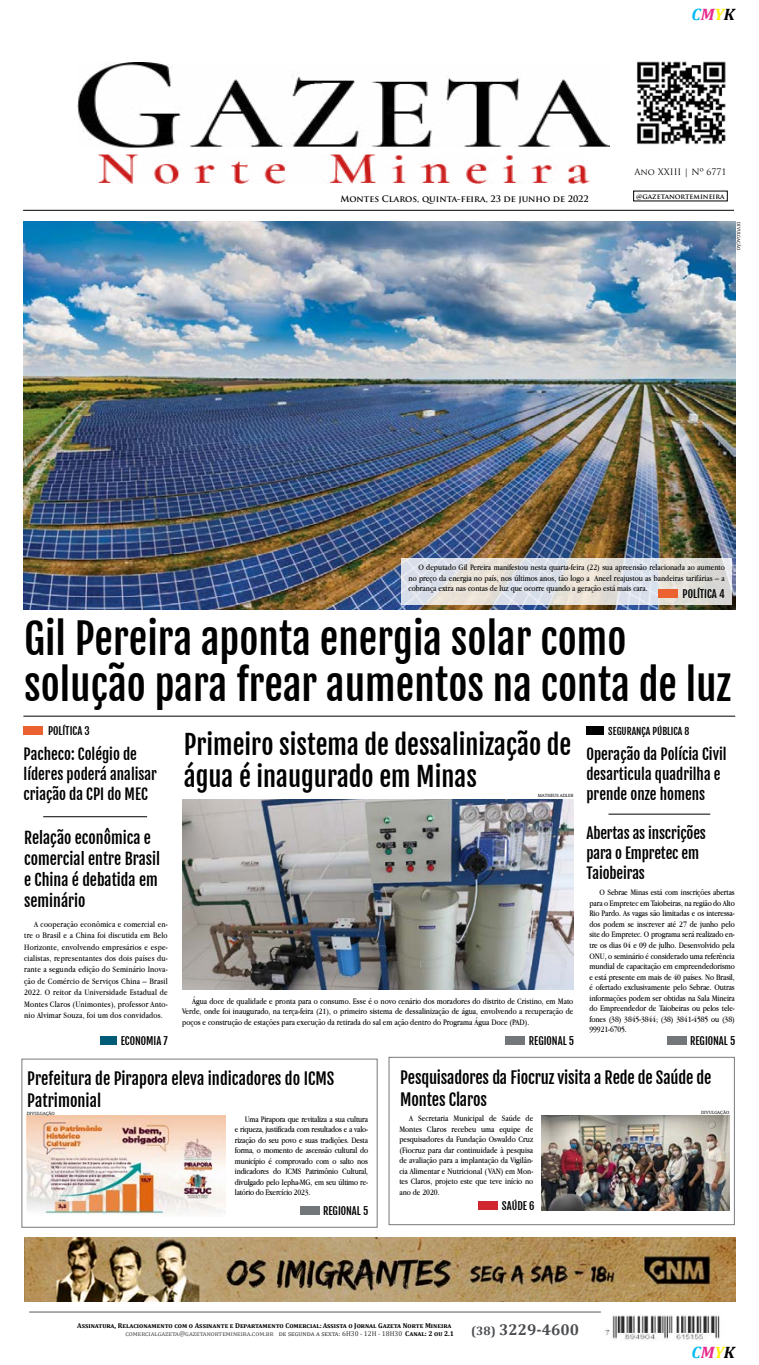
<style>
.page{position:relative;width:759px;height:1365px;background:#fff}
.page>*{position:absolute;margin:0;border:0;box-sizing:border-box;transform-origin:0 0}
.t1{font:41.12px/46.4px "Fjalla One";color:#000}
.t2{font:26.25px "Fjalla One";color:#000}
.t3{font:italic 700 16.62px "Cambria";color:#00b9f3}
.t4{font:16.19px/21.9px "Fjalla One";color:#000}
.t5{font:15.75px/21px "Fjalla One";color:#000}
.t6{font:700 15.75px "Cambria";color:#4b4d50}
.t7{font:14.88px/20.1px "Fjalla One";color:#000}
.t8{font:700 12.25px "Cambria";color:#4b4d50}
.t9{font:10.5px "Fjalla One";color:#000}
.t10{font:9.62px "Fjalla One";color:#000}
.t11{font:8.75px/10.5px "Apple Garamond";color:#000;text-align:right}
.t12{font:8.75px "Apple Garamond";letter-spacing:.02em;color:#000}
.t13{font:8.75px/10.5px "Apple Garamond";letter-spacing:-.02em;color:#000;text-align:right}
.t14{font:700 8.75px "Trajan Pro";color:#000}
.t15{font:8.75px "Trajan Pro";color:#000}
.t16{font:700 7px "Cambria";color:#000}
.t17{font:7px "Cambria";color:#333}
.t18{font:7px "Cambria";letter-spacing:.055em;color:#4b4d50}
.t19{font:700 7px "Trajan Pro";color:#000}
.t20{font:4.38px "Andada";color:#000}
.s1{color:#e82a8c}
.s2{color:#fff00c}
.s3{color:#000}
.s4{font-weight:700;color:#000}
</style>
<div class="page">
<hr style="left:29px;top:1311px;width:572px;height:1px;background:#58595b">
<img style="left:78px;top:63px;width:532px;height:121px">
<img style="left:637px;top:61px;width:89px;height:84px">
<div style="left:586px;top:726px;width:18px;height:9px;background:#000"></div>
<div style="left:101px;top:1035px;width:16px;height:9px;background:#005c76"></div>
<hr style="left:23px;top:210px;width:711px;height:1px;background:#000">
<img style="left:605px;top:1315px;width:115px;height:25px">
<div style="left:21px;top:1058px;width:357px;height:169px;border:1px solid #78797d"></div>
<hr style="left:23px;top:716px;width:712px;height:1px;background:#000">
<hr style="left:43px;top:816px;width:104px;height:1px;background:#000">
<hr style="left:609px;top:814px;width:101px;height:1px;background:#000">
<img style="left:24px;top:1237px;width:711px;height:64px">
<img style="left:24px;top:222px;width:711px;height:387px">
<div style="left:506px;top:1035px;width:19px;height:9px;background:#747779"></div>
<div style="left:667px;top:1035px;width:19px;height:9px;background:#747779"></div>
<div style="left:300px;top:1205px;width:19px;height:9px;background:#747779"></div>
<div style="left:24px;top:726px;width:19px;height:9px;background:#eb6130"></div>
<div style="left:389px;top:1056px;width:346px;height:168px;border:1px solid #78797d"></div>
<img style="left:541px;top:1115px;width:189px;height:95px">
<div style="left:478px;top:1201px;width:19px;height:9px;background:#d12530"></div>
<img style="left:27px;top:1115px;width:199px;height:100px">
<img style="left:182px;top:799px;width:391px;height:189px">
<svg style="left:401px;top:557px;width:331px;height:47px"></svg>
<div style="left:658px;top:589px;width:20px;height:9px;background:#eb6130"></div>
<h3 class="t3" style="left:692px;top:2px;width:45px">C<span class="s1">M</span><span class="s2">Y</span><span class="s3">K</span></h3>
<p class="t14" style="left:340px;top:193px;width:250px">Montes Claros, quinta-feira, 23 de junho de 2022</p>
<p class="t15" style="left:634px;top:166px;width:94px">Ano XXIII | Nº 6771</p>
<p class="t19" style="left:636px;top:192px;width:90px">@gazetanortemineira</p>
<p class="t20" style="left:741px;top:222px;width:30px;rotate:90deg">DIVULGAÇÃO</p>
<p class="t11" style="left:418px;top:562px;width:308px">O deputado Gil Pereira manifestou nesta quarta-feira (22) sua apreensão relacionada ao aumento<br>Aneel reajustou as bandeiras tarifárias – a</p>
<p class="t11" style="left:409px;top:572px;width:183px">no preço da energia no país, nos últimos anos, tão logo a</p>
<p class="t11" style="left:409px;top:583px;width:241px">cobrança extra nas contas de luz que ocorre quando a geração está mais cara.</p>
<p class="t9" style="left:683px;top:588px;width:44px">POLÍTICA 4</p>
<h1 class="t1" style="left:24px;top:615px;width:708px">Gil Pereira aponta energia solar como solução para frear aumentos na conta de luz</h1>
<p class="t9" style="left:48px;top:724px;width:43px">POLÍTICA 3</p>
<h3 class="t7" style="left:24px;top:743px;width:135px">Pacheco: Colégio de líderes poderá analisar criação da CPI do MEC</h3>
<h3 class="t5" style="left:24px;top:827px;width:138px">Relação econômica e comercial entre Brasil e China é debatida em seminário</h3>
<p class="t12" style="left:34px;top:918px;width:135px">A cooperação econômica e comercial en-</p>
<p class="t12" style="left:24px;top:930px;width:145px">tre o Brasil ae China foi discutida em Belo</p>
<p class="t12" style="left:24px;top:941px;width:145px">Horizonte, envolvendo empresários e espe-</p>
<p class="t12" style="left:24px;top:987px;width:145px">2022. O reitor da Universidade Estadual de</p>
<p class="t12" style="left:24px;top:1009px;width:140px">nio Alvimar Souza, foi um dos convidados.</p>
<p class="t12" style="left:24px;top:952px;width:145px">cialistas, representantes dos dois países du-</p>
<p class="t12" style="left:24px;top:964px;width:145px">rante a segunda edição do Seminário Inova-</p>
<p class="t12" style="left:24px;top:975px;width:145px">ção de Comércio de Serviços China – Brasil</p>
<p class="t12" style="left:24px;top:998px;width:145px">Montes Claros (Unimontes ,) professor Anto-</p>
<p class="t9" style="left:121px;top:1034px;width:49px">ECONOMIA 7</p>
<h2 class="t2" style="left:184px;top:728px;width:389px">Primeiro sistema de dessalinização de</h2>
<p class="t20" style="left:538px;top:793px;width:37px">MATHEUS ADLER</p>
<h2 class="t2" style="left:184px;top:760px;width:295px">água é inaugurado em Minas</h2>
<p class="t11" style="left:182px;top:995px;width:393px;text-align:justify;text-indent:10px">Água doce de qualidade e pronta para o consumo. Esse oé novo cenário dos moradores do distrito de Cristino, em Mato Verde, onde foi inaugurado, na terça-feira (21 o,) primeiro sistema de dessalinização de água, envolvendo a recuperação de poços e construção de estações para execução da retirada do sal em ação dentro do Programa Água Doce (PAD .(</p>
<p class="t9" style="left:529px;top:1034px;width:47px">REGIONAL 5</p>
<p class="t10" style="left:608px;top:725px;width:83px">SEGURANÇA PÚBLICA 8</p>
<h3 class="t7" style="left:586px;top:743px;width:142px">Operação da Polícia Civil desarticula quadrilha e prende onze homens</h3>
<h3 class="t7" style="left:586px;top:823px;width:121px">Abertas as inscrições para o Empretec em<br>Taiobeiras</h3>
<p class="t11" style="left:589px;top:887px;width:147px">O Sebrae Minas está com inscrições abertas para o Empretec em Taiobeiras, na região do Alto</p>
<p class="t11" style="left:589px;top:918px;width:147px">dos podem se inscrever até 27 de junho pelo</p>
<p class="t11" style="left:589px;top:908px;width:147px">Rio Pardo. As vagas são limitadas e os interessa-</p>
<p class="t11" style="left:589px;top:939px;width:147px">tre os dias 04 e 09 de julho. Desenvolvido pela</p>
<p class="t11" style="left:589px;top:929px;width:147px">site do Empretec O. programa será realizado en-</p>
<p class="t11" style="left:589px;top:950px;width:147px;text-align:justify">ONU o, seminário é considerado uma referência mundial de capacitação em empreendedorismo e está presente em mais de 40 países. No Brasil, é ofertado exclusivamente pelo Sebrae. Outras informações podem ser obtidas na Sala Mineira</p>
<p class="t11" style="left:589px;top:1013px;width:147px">fones (38) 3845-3844; (38) 3841-4585 ou )38(</p>
<p class="t11" style="left:589px;top:1002px;width:147px">do Empreendedor de Taiobeiras ou pelos tele-</p>
<p class="t11" style="left:589px;top:1023px;width:39px">99921-6705.</p>
<p class="t9" style="left:690px;top:1034px;width:47px">REGIONAL 5</p>
<h3 class="t4" style="left:27px;top:1068px;width:309px;line-height:21.2px">Prefeitura de Pirapora eleva indicadores do ICMS<br>Patrimonial</h3>
<h3 class="t4" style="left:400px;top:1066px;width:313px">Pesquisadores da Fiocruz visita a Rede de Saúde de<br>Montes Claros</h3>
<p class="t20" style="left:27px;top:1110px;width:30px">DIVULGAÇÃO</p>
<p class="t13" style="left:245px;top:1113px;width:125px">Uma Pirapora que revitaliza a sua cultura</p>
<p class="t13" style="left:235px;top:1134px;width:135px">rização do seu povo e suas tradições. Desta</p>
<p class="t13" style="left:235px;top:1123px;width:135px">e riqueza, justificada com resultados ae valo-</p>
<p class="t13" style="left:235px;top:1144px;width:135px">forma o, momento de ascensão cultural do município é comprovado com o salto nos<br>Cultural,</p>
<p class="t13" style="left:235px;top:1165px;width:36px">indicadores</p>
<p class="t13" style="left:235px;top:1186px;width:77px">latório do Exercício 2023.</p>
<p class="t11" style="left:273px;top:1165px;width:9px">do</p>
<p class="t13" style="left:306px;top:1165px;width:34px">Patrimônio</p>
<p class="t11" style="left:285px;top:1165px;width:18px">ICMS</p>
<p class="t13" style="left:235px;top:1176px;width:135px">divulgado pelo Iepha-MG, em seu último re-</p>
<p class="t11" style="left:453px;top:1112px;width:32px">Municipal</p>
<p class="t11" style="left:489px;top:1112px;width:9px">de</p>
<p class="t11" style="left:502px;top:1112px;width:20px">Saúde</p>
<p class="t11" style="left:526px;top:1112px;width:9px">de</p>
<p class="t11" style="left:409px;top:1112px;width:6px">A</p>
<p class="t11" style="left:418px;top:1112px;width:32px">Secretaria</p>
<p class="t11" style="left:427px;top:1123px;width:21px">Claros</p>
<p class="t11" style="left:451px;top:1123px;width:26px">recebeu</p>
<p class="t11" style="left:526px;top:1123px;width:9px">de</p>
<p class="t11" style="left:499px;top:1123px;width:23px">equipe</p>
<p class="t11" style="left:399px;top:1123px;width:135px;text-align:left">Montes<br>pesquisadores da Fundação Oswaldo Cruz (Fiocruz para dar continuidade à pesquisa</p>
<p class="t11" style="left:399px;top:1175px;width:135px">tes Claros, projeto este que teve início no</p>
<p class="t11" style="left:481px;top:1123px;width:15px">uma</p>
<p class="t11" style="left:399px;top:1154px;width:135px">de avaliação para a implantação da Vigilân-</p>
<p class="t11" style="left:399px;top:1186px;width:42px">ano de 2020.</p>
<p class="t11" style="left:399px;top:1165px;width:135px">cia Alimentar e Nutricional (VAN) em Mon-</p>
<p class="t20" style="left:701px;top:1109px;width:30px">DIVULGAÇÃO</p>
<p class="t9" style="left:323px;top:1204px;width:47px">REGIONAL 5</p>
<p class="t9" style="left:502px;top:1199px;width:34px">SAÚDE 6</p>
<p class="t16" style="left:77px;top:1320px;width:376px">Assinatura, Relacionamento com o Assinante e Departamento Comercial:Assista o Jornal Gazeta Norte Mineira</p>
<h3 class="t6" style="left:499px;top:1317px;width:81px">3229-4600</h3>
<h3 class="t8" style="left:471px;top:1321px;width:26px">(38)</h3>
<p class="t18" style="left:125px;top:1329px;width:149px">comercialgazeta@gazetanortemineira.com.br</p>
<p class="t17" style="left:279px;top:1329px;width:177px">de segunda a sexta H6: 30 - 12H - 18H30 <span class="s4">Canal 2: ou 2.1</span></p>
<h3 class="t3" style="left:692px;top:1340px;width:45px">C<span class="s1">M</span><span class="s2">Y</span><span class="s3">K</span></h3>
</div>
